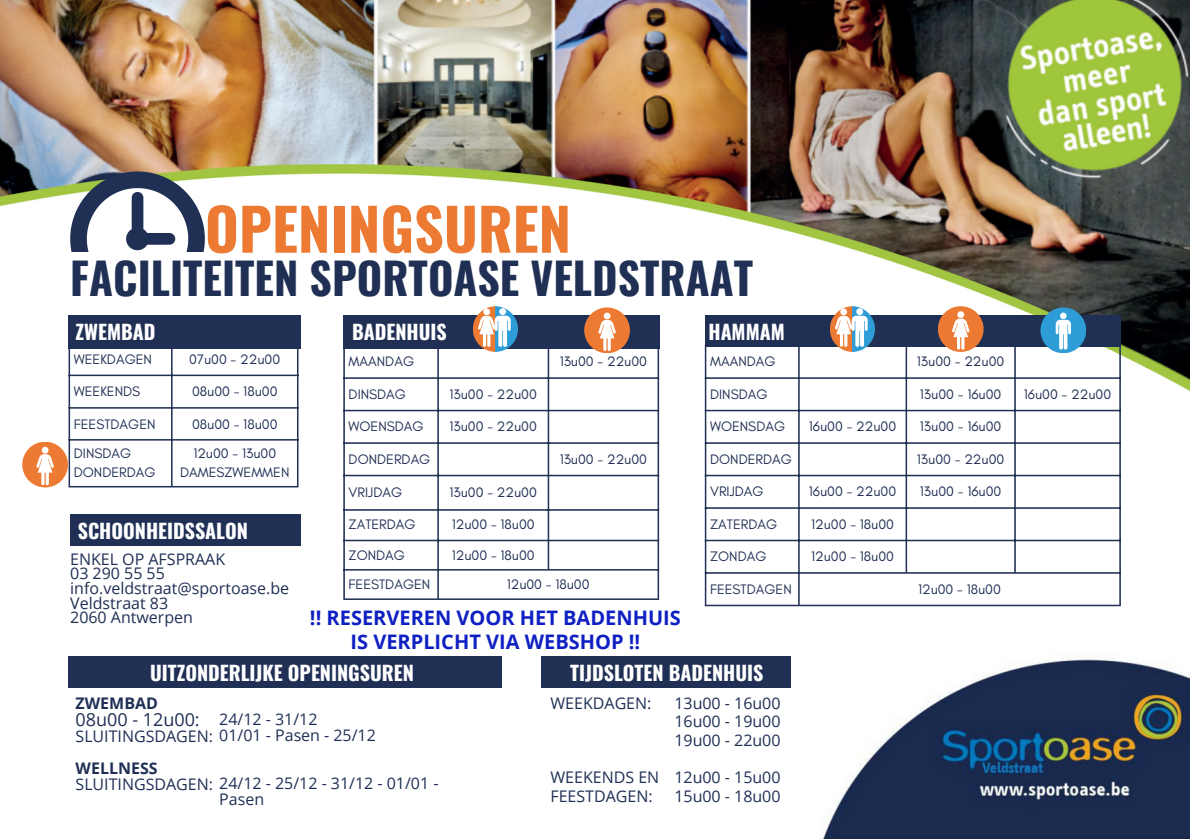
<style>
.page{position:relative;width:1190px;height:839px;background:#fff}
.page>*{position:absolute;margin:0;border:0;box-sizing:border-box;transform-origin:0 0}
.t1{font:700 58px "Oswald";color:#ed7a33}
.t2{font:700 43.6px "Oswald";color:#203055}
.t3{font:700 20px "Oswald";color:#fff}
.t4{font:700 20px/24px "Open Sans";color:#0f20c2;text-align:center}
.t5{font:18px "Open Sans";color:#203055}
.t6{font:16px/18.6px "Open Sans";color:#203055}
.t7{font:700 16px "Open Sans";color:#203055}
.t8{font:14px "Glacial Indifference";color:#203055}
</style>
<div class="page">
<img style="left:0;top:0;width:1190px;height:838px">
<svg style="left:70px;top:171px;width:135px;height:81px"></svg>
<div style="left:54px;top:252px;width:151px;height:62px;background:#fff"></div>
<hr style="left:343px;top:346px;width:2px;height:252px;background:#203055">
<hr style="left:437px;top:346px;width:2px;height:252px;background:#203055">
<hr style="left:548px;top:346px;width:1px;height:223px;background:#203055">
<hr style="left:658px;top:346px;width:1px;height:252px;background:#203055">
<hr style="left:343px;top:377px;width:316px;height:2px;background:#203055">
<hr style="left:343px;top:410px;width:316px;height:1px;background:#203055">
<hr style="left:343px;top:442px;width:316px;height:2px;background:#203055">
<hr style="left:343px;top:475px;width:316px;height:1px;background:#203055">
<hr style="left:343px;top:509px;width:316px;height:1px;background:#203055">
<hr style="left:343px;top:539px;width:316px;height:2px;background:#203055">
<hr style="left:343px;top:569px;width:316px;height:1px;background:#203055">
<hr style="left:343px;top:598px;width:316px;height:2px;background:#203055">
<hr style="left:705px;top:346px;width:1px;height:258px;background:#203055">
<hr style="left:798px;top:346px;width:2px;height:258px;background:#203055">
<hr style="left:906px;top:346px;width:1px;height:226px;background:#203055">
<hr style="left:1014px;top:346px;width:2px;height:226px;background:#203055">
<hr style="left:1119px;top:346px;width:2px;height:258px;background:#203055">
<hr style="left:705px;top:377px;width:416px;height:2px;background:#203055">
<hr style="left:705px;top:410px;width:416px;height:1px;background:#203055">
<hr style="left:705px;top:442px;width:416px;height:2px;background:#203055">
<hr style="left:705px;top:475px;width:416px;height:1px;background:#203055">
<hr style="left:705px;top:507px;width:416px;height:1px;background:#203055">
<hr style="left:705px;top:539px;width:416px;height:2px;background:#203055">
<hr style="left:705px;top:572px;width:416px;height:1px;background:#203055">
<hr style="left:705px;top:604px;width:416px;height:2px;background:#203055">
<div style="left:705px;top:315px;width:416px;height:31px;background:#203055"></div>
<div style="left:938px;top:306px;width:46px;height:46px;background:#ed7a33;border-radius:50%"></div>
<div style="left:957px;top:311px;width:7px;height:7px;background:#fff;border-radius:50%"></div>
<svg style="left:952px;top:319px;width:18px;height:30px"></svg>
<div style="left:1040px;top:307px;width:46px;height:46px;background:#2d9cd7;border-radius:50%"></div>
<div style="left:1060px;top:312px;width:7px;height:7px;background:#fff;border-radius:50%"></div>
<svg style="left:1056px;top:320px;width:15px;height:29px"></svg>
<svg style="left:830px;top:306px;width:45px;height:46px"></svg>
<div style="left:343px;top:314px;width:317px;height:34px;background:#203055"></div>
<div style="left:584px;top:307px;width:46px;height:46px;background:#ed7a33;border-radius:50%"></div>
<div style="left:604px;top:312px;width:6px;height:7px;background:#fff;border-radius:50%"></div>
<svg style="left:598px;top:320px;width:18px;height:31px"></svg>
<svg style="left:473px;top:306px;width:45px;height:46px"></svg>
<div style="left:70px;top:514px;width:231px;height:32px;background:#203055"></div>
<div style="left:68px;top:656px;width:433px;height:32px;background:#203055"></div>
<hr style="left:69px;top:344px;width:1px;height:142px;background:#203055">
<hr style="left:171px;top:344px;width:2px;height:142px;background:#203055">
<hr style="left:297px;top:344px;width:1px;height:142px;background:#203055">
<hr style="left:69px;top:374px;width:229px;height:2px;background:#203055">
<hr style="left:69px;top:407px;width:229px;height:1px;background:#203055">
<hr style="left:69px;top:439px;width:229px;height:1px;background:#203055">
<hr style="left:69px;top:486px;width:229px;height:1px;background:#203055">
<div style="left:68px;top:314px;width:233px;height:34px;background:#203055"></div>
<div style="left:542px;top:656px;width:249px;height:32px;background:#203055"></div>
<div style="left:22px;top:441px;width:46px;height:46px;background:#ed7a33;border-radius:50%"></div>
<div style="left:42px;top:447px;width:7px;height:6px;background:#fff;border-radius:50%"></div>
<svg style="left:36px;top:454px;width:18px;height:31px"></svg>
<p class="t1" style="left:205px;top:183px;width:368px">OPENINGSUREN</p>
<p class="t2" style="left:70px;top:244px;width:684px">FACILITEITEN SPORTOASE VELDSTRAAT</p>
<p class="t3" style="left:352px;top:316px;width:96px">BADENHUIS</p>
<p class="t3" style="left:708px;top:315px;width:78px">HAMMAM</p>
<p class="t3" style="left:76px;top:315px;width:81px">ZWEMBAD</p>
<p class="t8" style="left:74px;top:350px;width:80px">WEEKDAGEN</p>
<p class="t8" style="left:189px;top:350px;width:92px">07u00 - 22u00</p>
<p class="t8" style="left:74px;top:382px;width:68px">WEEKENDS</p>
<p class="t8" style="left:192px;top:382px;width:87px">08u00 - 18u00</p>
<p class="t8" style="left:74px;top:415px;width:83px">FEESTDAGEN</p>
<p class="t8" style="left:192px;top:415px;width:87px">08u00 - 18u00</p>
<p class="t8" style="left:74px;top:445px;width:59px">DINSDAG</p>
<h3 class="t8" style="left:74px;top:463px;width:83px">DONDERDAG</h3>
<p class="t8" style="left:349px;top:353px;width:67px">MAANDAG</p>
<p class="t8" style="left:560px;top:353px;width:89px">13u00 - 22u00</p>
<h1 class="t8" style="left:349px;top:385px;width:59px">DINSDAG</h1>
<h2 class="t8" style="left:449px;top:385px;width:89px">13u00 - 22u00</h2>
<p class="t8" style="left:349px;top:418px;width:77px">WOENSDAG</p>
<p class="t8" style="left:449px;top:418px;width:89px">13u00 - 22u00</p>
<p class="t8" style="left:349px;top:450px;width:83px">DONDERDAG</p>
<p class="t8" style="left:560px;top:450px;width:89px">13u00 - 22u00</p>
<p class="t8" style="left:349px;top:484px;width:55px">VRIJDAG</p>
<p class="t8" style="left:449px;top:484px;width:89px">13u00 - 22u00</p>
<p class="t8" style="left:349px;top:516px;width:69px">ZATERDAG</p>
<p class="t8" style="left:452px;top:516px;width:84px">12u00 - 18u00</p>
<p class="t8" style="left:349px;top:546px;width:58px">ZONDAG</p>
<p class="t8" style="left:452px;top:546px;width:84px">12u00 - 18u00</p>
<p class="t8" style="left:349px;top:576px;width:83px">FEESTDAGEN</p>
<h3 class="t8" style="left:507px;top:576px;width:84px">12u00 - 18u00</h3>
<h3 class="t8" style="left:710px;top:353px;width:67px">MAANDAG</h3>
<h3 class="t8" style="left:917px;top:353px;width:89px">13u00 - 22u00</h3>
<p class="t8" style="left:710px;top:385px;width:59px">DINSDAG</p>
<p class="t8" style="left:920px;top:385px;width:83px">13u00 - 16u00</p>
<p class="t8" style="left:1024px;top:385px;width:89px">16u00 - 22u00</p>
<p class="t8" style="left:710px;top:418px;width:77px">WOENSDAG</p>
<p class="t8" style="left:809px;top:418px;width:89px">16u00 - 22u00</p>
<p class="t8" style="left:920px;top:418px;width:83px">13u00 - 16u00</p>
<p class="t8" style="left:710px;top:450px;width:83px">DONDERDAG</p>
<p class="t8" style="left:917px;top:450px;width:89px">13u00 - 22u00</p>
<p class="t8" style="left:710px;top:483px;width:55px">VRIJDAG</p>
<p class="t8" style="left:809px;top:483px;width:89px">16u00 - 22u00</p>
<p class="t8" style="left:920px;top:483px;width:83px">13u00 - 16u00</p>
<p class="t8" style="left:710px;top:515px;width:69px">ZATERDAG</p>
<p class="t8" style="left:811px;top:515px;width:84px">12u00 - 18u00</p>
<p class="t8" style="left:710px;top:547px;width:58px">ZONDAG</p>
<p class="t8" style="left:811px;top:547px;width:84px">12u00 - 18u00</p>
<p class="t8" style="left:710px;top:580px;width:83px">FEESTDAGEN</p>
<p class="t8" style="left:918px;top:580px;width:84px">12u00 - 18u00</p>
<p class="t8" style="left:193px;top:445px;width:84px">12u00 - 13u00</p>
<p class="t8" style="left:180px;top:463px;width:111px">DAMESZWEMMEN</p>
<p class="t3" style="left:78px;top:515px;width:172px">SCHOONHEIDSSALON</p>
<p class="t6" style="left:70px;top:549px;width:157px">ENKEL OP AFSPRAAK</p>
<p class="t6" style="left:70px;top:563px;width:96px">03 290 55 55</p>
<p class="t6" style="left:70px;top:578px;width:221px">info.veldstraat@sportoase.be</p>
<p class="t6" style="left:70px;top:593px;width:99px">Veldstraat 83</p>
<p class="t6" style="left:70px;top:607px;width:124px">2060 Antwerpen</p>
<p class="t3" style="left:150px;top:657px;width:265px">UITZONDERLIJKE OPENINGSUREN</p>
<p class="t6" style="left:219px;top:709px;width:100px">24/12 - 31/12</p>
<p class="t6" style="left:76px;top:725px;width:302px">SLUITINGSDAGEN: 01/01 - Pasen - 25/12</p>
<p class="t6" style="left:76px;top:773px;width:364px">SLUITINGSDAGEN: 24/12 - 25/12 - 31/12 - 01/01 -</p>
<p class="t6" style="left:219px;top:789px;width:46px">Pasen</p>
<p class="t4" style="left:310px;top:605px;width:372px">!! RESERVEREN VOOR HET BADENHUIS<br>IS VERPLICHT VIA WEBSHOP !!</p>
<h3 class="t3" style="left:570px;top:657px;width:195px">TIJDSLOTEN BADENHUIS</h3>
<p class="t6" style="left:674px;top:693px;width:108px">13u00 - 16u00</p>
<p class="t6" style="left:674px;top:711px;width:108px">16u00 - 19u00</p>
<p class="t6" style="left:674px;top:730px;width:108px">19u00 - 22u00</p>
<p class="t6" style="left:674px;top:767px;width:108px">12u00 - 15u00</p>
<p class="t6" style="left:674px;top:786px;width:108px">15u00 - 18u00</p>
<p class="t6" style="left:550px;top:693px;width:103px">WEEKDAGEN:</p>
<p class="t7" style="left:76px;top:692px;width:84px">ZWEMBAD</p>
<p class="t5" style="left:76px;top:707px;width:126px">08u00 - 12u00:</p>
<h3 class="t7" style="left:76px;top:757px;width:84px">WELLNESS</h3>
<p class="t6" style="left:550px;top:767px;width:110px">WEEKENDS EN<br>FEESTDAGEN:</p>
</div>
